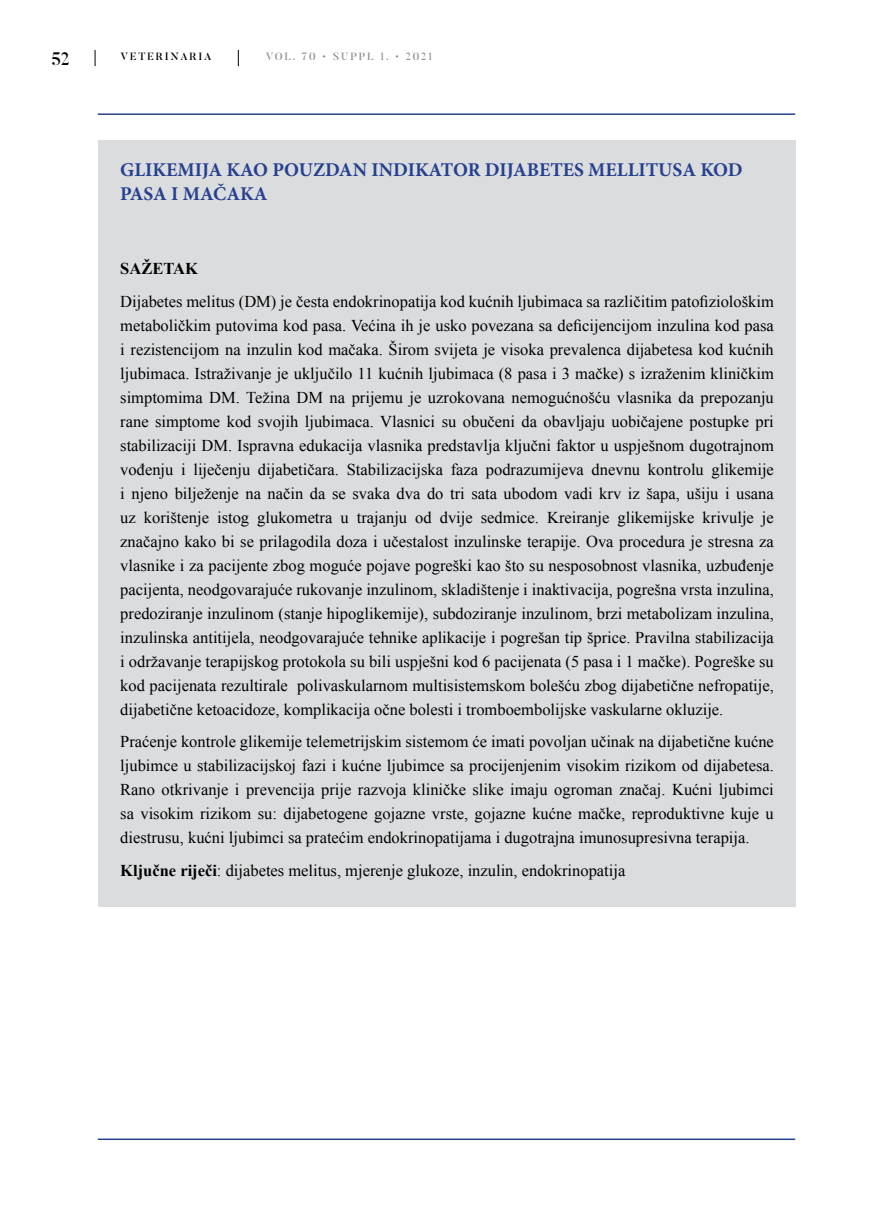
<style>
.page{position:relative;width:893px;height:1212px;background:#fff}
.page>*{position:absolute;margin:0;border:0;box-sizing:border-box;transform-origin:0 0}
.t1{font:700 19.5px/24px "Minion Pro";color:#25408f}
.t2{font:500 18px "Butler";color:#000}
.t3{font:16.5px/24px "Times New Roman";color:#000;text-align:justify}
.t4{font:700 16.5px "Times New Roman";color:#000}
.t5{font:500 10.5px "Butler";letter-spacing:.17em;color:#8f9194}
.t6{font:500 10.5px "Butler";letter-spacing:.17em;color:#000}
.s1{font-weight:700}
</style>
<div class="page">
<svg style="left:95px;top:50px;width:1px;height:16px"></svg>
<svg style="left:238px;top:50px;width:1px;height:16px"></svg>
<hr style="left:98px;top:1138px;width:697px;height:2px;background:#25408f">
<hr style="left:98px;top:113px;width:697px;height:2px;background:#25408f">
<div style="left:98px;top:140px;width:697px;height:767px;background:#dbdcde"></div>
<p class="t2" style="left:51px;top:47px;width:20px">52</p>
<p class="t6" style="left:120px;top:50px;width:93px">VETERINARIA</p>
<p class="t5" style="left:266px;top:50px;width:168px">VOL. 70 • SUPPL 1. • 2021</p>
<p class="t1" style="left:120px;top:159px;width:624px">GLIKEMIJA KAO POUZDAN INDIKATOR DIJABETES MELLITUSA KOD<br>PASA I MAČAKA</p>
<p class="t4" style="left:120px;top:257px;width:79px">SAŽETAK</p>
<p class="t3" style="left:120px;top:289px;width:655px">Dijabetes melitus (DM) je česta endokrinopatija kod kućnih ljubimaca sa različitim patofiziološkim metaboličkim putovima kod pasa. Većina ih je usko povezana sa deficijencijom inzulina kod pasa i rezistencijom na inzulin kod mačaka. Širom svijeta je visoka prevalenca dijabetesa kod kućnih ljubimaca. Istraživanje je uključilo 11 kućnih ljubimaca (8 pasa i 3 mačke) s izraženim kliničkim simptomima DM. Težina DM na prijemu je uzrokovana nemogućnošću vlasnika da prepozanju rane simptome kod svojih ljubimaca. Vlasnici su obučeni da obavljaju uobičajene postupke pri stabilizaciji DM. Ispravna edukacija vlasnika predstavlja ključni faktor u uspješnom dugotrajnom vođenju i liječenju dijabetičara. Stabilizacijska faza podrazumijeva dnevnu kontrolu glikemije i njeno bilježenje na način da se svaka dva do tri sata ubodom vadi krv iz šapa, ušiju i usana uz korištenje istog glukometra u trajanju od dvije sedmice. Kreiranje glikemijske krivulje je značajno kako bi se prilagodila doza i učestalost inzulinske terapije. Ova procedura je stresna za vlasnike i za pacijente zbog moguće pojave pogreški kao što su nesposobnost vlasnika, uzbuđenje pacijenta, neodgovarajuće rukovanje inzulinom, skladištenje i inaktivacija, pogrešna vrsta inzulina, predoziranje inzulinom (stanje hipoglikemije), subdoziranje inzulinom, brzi metabolizam inzulina, inzulinska antitijela, neodgovarajuće tehnike aplikacije i pogrešan tip šprice. Pravilna stabilizacija i održavanje terapijskog protokola su bili uspješni kod 6 pacijenata (5 pasa i 1 mačke). Pogreške su kod pacijenata rezultirale polivaskularnom multisistemskom bolešću zbog dijabetične nefropatije, dijabetične ketoacidoze, komplikacija očne bolesti i tromboembolijske vaskularne okluzije.</p>
<p class="t3" style="left:120px;top:729px;width:655px">Praćenje kontrole glikemije telemetrijskim sistemom će imati povoljan učinak na dijabetične kućne ljubimce u stabilizacijskoj fazi i kućne ljubimce sa procijenjenim visokim rizikom od dijabetesa.<br>Rano otkrivanje i prevencija prije razvoja kliničke slike imaju ogroman značaj. Kućni ljubimci sa visokim rizikom su: dijabetogene gojazne vrste, gojazne kućne mačke, reproduktivne kuje u diestrusu, kućni ljubimci sa pratećim endokrinopatijama i dugotrajna imunosupresivna terapija.</p>
<p class="t3" style="left:120px;top:858px;width:507px"><span class="s1">Ključne riječi</span>: dijabetes melitus, mjerenje glukoze, inzulin, endokrinopatija</p>
</div>
